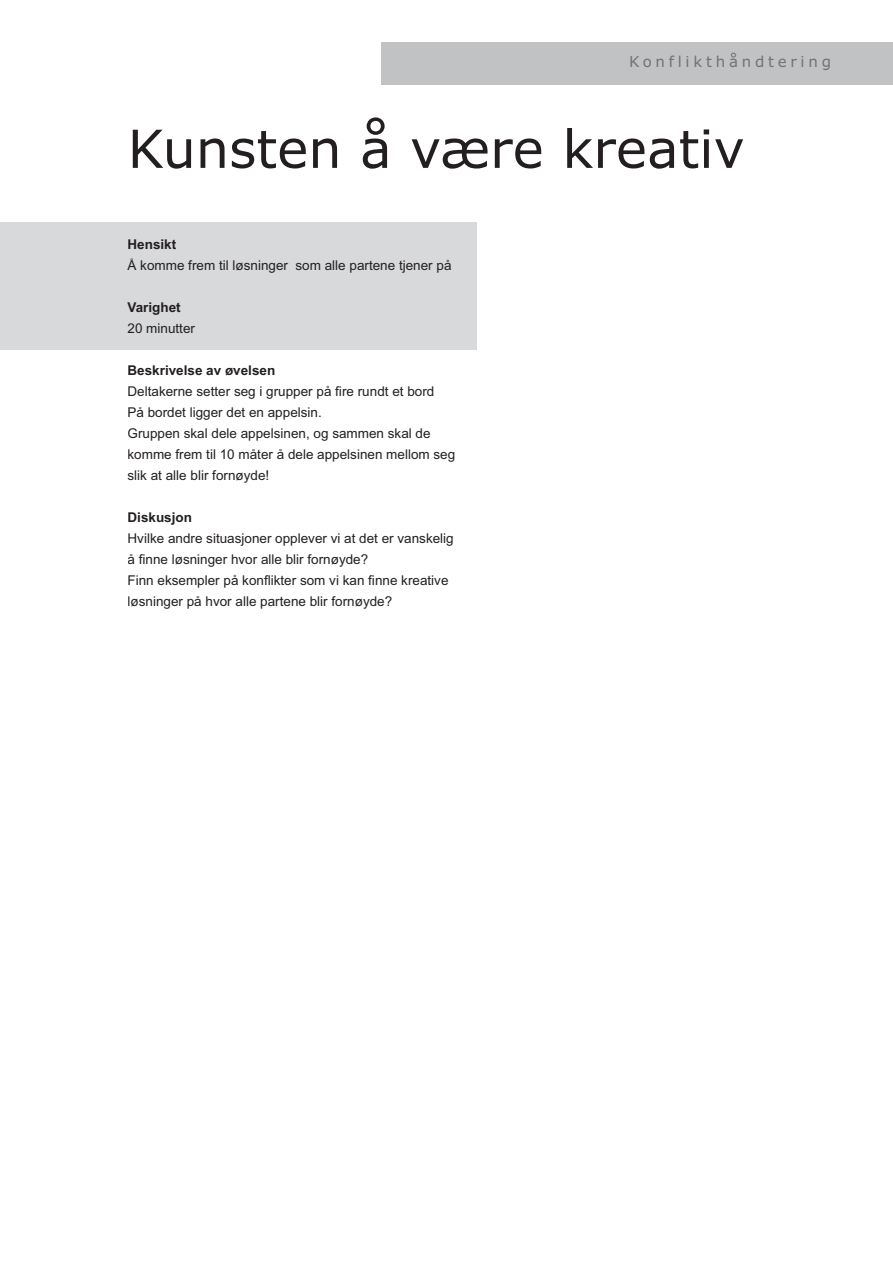
<style>
.page{position:relative;width:893px;height:1263px;background:#fff}
.page>*{position:absolute;margin:0;border:0;box-sizing:border-box;transform-origin:0 0}
.t1{font:52.5px "Verdana";color:#231f20}
.t2{font:15px "Verdana";letter-spacing:.25em;color:#717375}
.t3{font:13.5px/21px "Arial";color:#231f20}
.t4{font:700 13.5px "Arial";color:#231f20}
</style>
<div class="page">
<div style="left:381px;top:43px;width:512px;height:42px;background:#c0c2c4"></div>
<div style="left:0;top:222px;width:477px;height:128px;background:#d8d9db"></div>
<p class="t2" style="left:629px;top:56px;width:203px">Konflikthåndtering</p>
<h1 class="t1" style="left:128px;top:128px;width:619px">Kunsten å være kreativ</h1>
<p class="t4" style="left:128px;top:237px;width:50px">Hensikt</p>
<p class="t3" style="left:128px;top:257px;width:325px">Å komme frem til løsninger som alle partene tjener på</p>
<p class="t4" style="left:128px;top:300px;width:55px">Varighet</p>
<p class="t3" style="left:128px;top:320px;width:69px">20 minutter</p>
<p class="t4" style="left:128px;top:363px;width:149px">Beskrivelse av øvelsen</p>
<p class="t3" style="left:128px;top:383px;width:329px">Deltakerne setter seg i grupper på fire rundt et bord<br>På bordet ligger det en appelsin.<br>Gruppen skal dele appelsinen, og sammen skal de komme frem til 10 måter å dele appelsinen mellom seg slik at alle blir fornøyde!</p>
<p class="t4" style="left:128px;top:510px;width:66px">Diskusjon</p>
<p class="t3" style="left:128px;top:529px;width:328px">Hvilke andre situasjoner opplever vi at det er vanskelig å finne løsninger hvor alle blir fornøyde?<br>Finn eksempler på konflikter som vi kan finne kreative løsninger på hvor alle partene blir fornøyde?</p>
</div>
